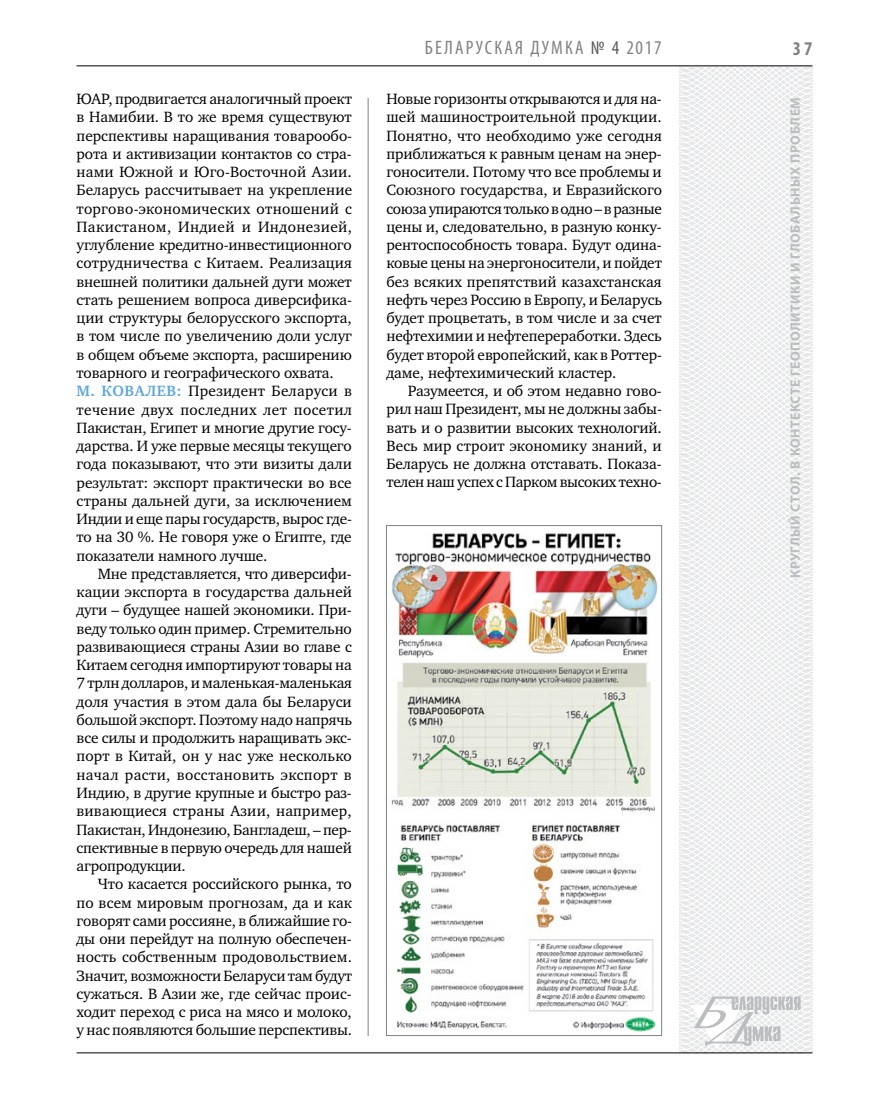
<style>
.page{position:relative;width:872px;height:1106px;background:#fff}
.page>*{position:absolute;margin:0;border:0;box-sizing:border-box;transform-origin:0 0}
.t1{font:condensed 19.5px "Myriad Pro";letter-spacing:.1em;color:#808285}
.t2{font:700 condensed 19.5px "Myriad Pro";color:#808285}
.t3{font:15.3px/18.3px "Charter C";letter-spacing:-.005em;color:#000;text-align:justify}
.t4{font:700 13.5px "Myriad Pro";letter-spacing:.04em;color:#bcbdc0}
.s1{font-weight:700;color:#5ea7dc}
.s2{color:#58595b}
</style>
<div class="page">
<hr style="left:368px;top:98px;width:1px;height:938px;background:#808285">
<svg style="left:621px;top:65px;width:192px;height:989px"></svg>
<svg style="left:691px;top:996px;width:109px;height:53px"></svg>
<hr style="left:77px;top:65px;width:735px;height:1px;background:#000">
<hr style="left:77px;top:1052px;width:735px;height:1px;background:#000">
<img style="left:391px;top:527px;width:269px;height:506px">
<div style="left:386px;top:525px;width:276px;height:510px;border:1px solid #808285"></div>
<p class="t3" style="left:77px;top:90px;width:277px;text-align:left">ЮАР, продвигается аналогичный проект в Намибии. В то же время существуют перспективы наращивания товарообо&shy;рота и активизации контактов со стра&shy;нами Южной и Юго-Восточной Азии.<br>Беларусь рассчитывает на укрепление торгово-экономических отношений с Пакистаном, Индией и Индонезией, углубление кредитно-инвестиционного сотрудничества с Китаем. Реализация внешней политики дальней дуги может стать решением вопроса диверсифика&shy;ции структуры белорусского экспорта, в том числе по увеличению доли услуг в общем объеме экспорта, расширению товарного и географического охвата.<br><span class="s1">М. Ковалев:</span> Президент Беларуси в течение двух последних лет посетил Пакистан, Египет и многие другие госу&shy;дарства. И уже первые месяцы текущего года показывают, что эти визиты дали результат: экспорт практически во все страны дальней дуги, за исключением Индии и еще пары государств, вырос где&shy;то на 30 %. Не говоря уже о Египте, где показатели намного лучше.</p>
<p class="t3" style="left:77px;top:564px;width:277px;text-indent:21px">Мне представляется, что диверсифи&shy;кации экспорта в государства дальней дуги – будущее нашей экономики. При&shy;веду только один пример. Стремительно развивающиеся страны Азии во главе с Китаем сегодня импортируют товары на 7 трлн долларов, и маленькая-маленькая доля участия в этом дала бы Беларуси большой экспорт. Поэтому надо напрячь все силы и продолжить наращивать экс&shy;порт в Китай, он у нас уже несколько начал расти, восстановить экспорт в Индию, в другие крупные и быстро раз&shy;вивающиеся страны Азии, например, Пакистан, Индонезию, Бангладеш, – пер&shy;спективные в первую очередь для нашей агропродукции.</p>
<p class="t3" style="left:77px;top:875px;width:277px;text-indent:21px">Что касается российского рынка, то по всем мировым прогнозам, да и как говорят сами россияне, в ближайшие го&shy;ды они перейдут на полную обеспечен&shy;ность собственным продовольствием.<br>Значит, возможности Беларуси там будут сужаться. В Азии же, где сейчас проис&shy;ходит переход с риса на мясо и молоко, у нас появляются большие перспективы.</p>
<p class="t1" style="left:425px;top:36px;width:21px">БЕЛАРУС</p>
<p class="t1" style="left:494px;top:36px;width:169px">КАЯ ДУМКА <span class="s2">№ 4</span> 2017</p>
<p class="t2" style="left:793px;top:37px;width:21px">37</p>
<p class="t3" style="left:386px;top:90px;width:277px">Новые горизонты открываются и для на&shy;шей машиностроительной продукции.<br>Понятно, что необходимо уже сегодня приближаться к равным ценам на энер&shy;гоносители. Потому что все проблемы и Союзного государства, и Евразийского союза упираются только в одно – в разные цены и, следовательно, в разную конку&shy;рентоспособность товара. Будут одина&shy;ковые цены на энергоносители, и пойдет без всяких препятствий казахстанская нефть через Россию в Европу, и Беларусь будет процветать, в том числе и за счет нефтехимии и нефтепереработки. Здесь будет второй европейский, как в Роттер&shy;даме, нефтехимический кластер.</p>
<p class="t3" style="left:386px;top:382px;width:277px;text-indent:21px">Разумеется, и об этом недавно гово&shy;рил наш Президент, мы не должны забы&shy;вать и о развитии высоких технологий.<br>Весь мир строит экономику знаний, и Беларусь не должна отставать. Показа&shy;телен наш успех с Парком высоких техно-</p>
<p class="t4" style="left:786px;top:578px;width:482px;rotate:-90deg">круглый стол. В контексте геополитики и глобальных проблем</p>
</div>
